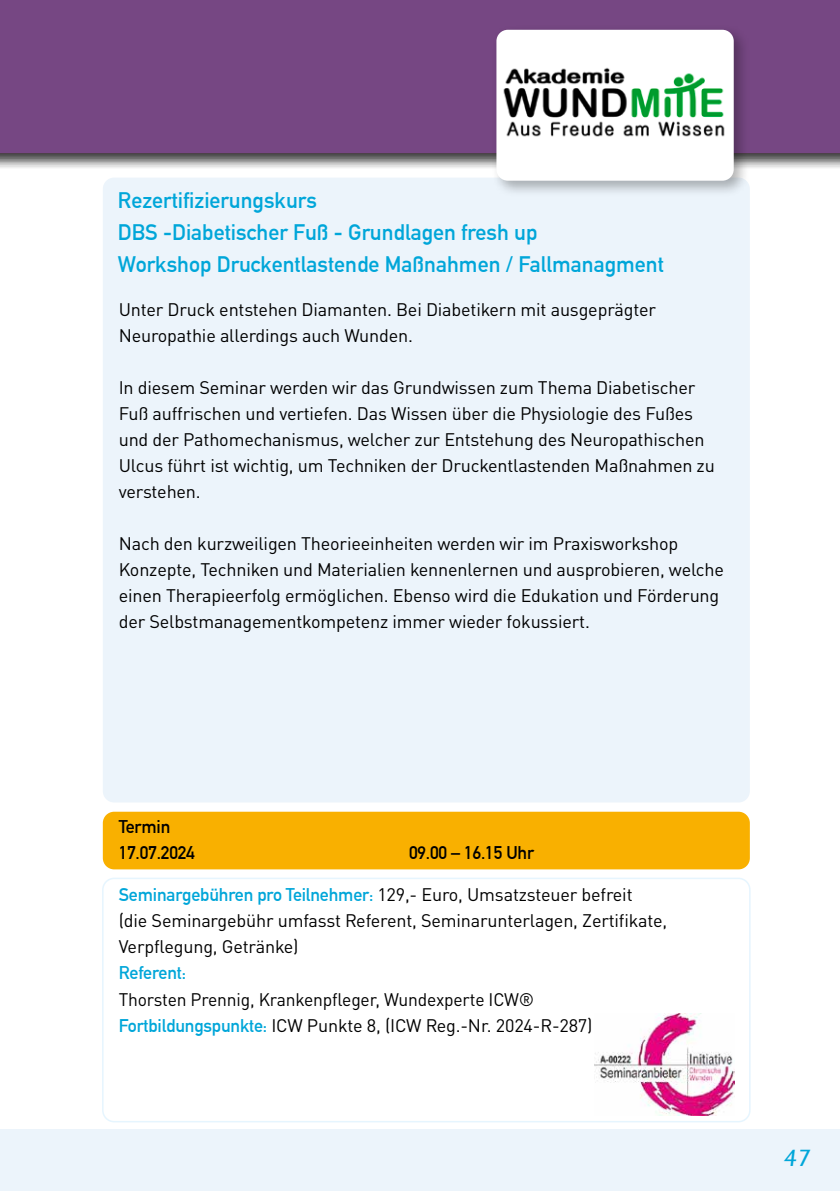
<style>
.page{position:relative;width:840px;height:1191px;background:#fff}
.page>*{position:absolute;margin:0;border:0;box-sizing:border-box;transform-origin:0 0}
.t1{font:italic 26px "Diverda Sans Com";color:#00a6d9}
.t2{font:700 22px/32px "DIN Alternate";color:#00a6d9}
.t3{font:18px/26px "DIN Pro";letter-spacing:-.01em;color:#000}
.t4{font:700 18px "DIN Alternate";letter-spacing:-.01em;color:#00a6d9}
.t5{font:700 18px/26px "DIN Alternate";letter-spacing:-.01em;color:#000}
.s1{font-family:"DIN Pro";font-weight:400;color:#000}
.s2{font-family:"DIN Alternate";font-weight:700;color:#00a6d9}
</style>
<div class="page">
<div style="left:0;top:0;width:839px;height:170px;background:#000;opacity:.4"></div>
<div style="left:0;top:0;width:839px;height:153px;background:#764783"></div>
<div style="left:0;top:1129px;width:839px;height:62px;background:#ecf4fb"></div>
<div style="left:103px;top:178px;width:646px;height:624px;background:#ecf4fb;border-radius:11px"></div>
<div style="left:103px;top:811px;width:646px;height:58px;background:#f9b000;border-radius:11px"></div>
<div style="left:102px;top:877px;width:648px;height:245px;border:2px solid #e6f5fe;border-radius:11px"></div>
<img style="left:594px;top:1013px;width:140px;height:102px">
<div style="left:491px;top:24px;width:259px;height:173px;background:#000;opacity:.3"></div>
<div style="left:496px;top:30px;width:237px;height:151px;background:#fff;border-radius:11px"></div>
<img style="left:503px;top:67px;width:222px;height:70px">
<p class="t2" style="left:118px;top:183px;width:547px">Rezertifizierungskurs<br>DBS -Diabetischer Fuß - Grundlagen fresh up<br>Workshop Druckentlastende Maßnahmen / Fallmanagment</p>
<p class="t3" style="left:119px;top:295px;width:538px">Unter Druck entstehen Diamanten. Bei Diabetikern mit ausgeprägter<br>Neuropathie allerdings auch Wunden.</p>
<p class="t3" style="left:119px;top:373px;width:597px">In diesem Seminar werden wir das Grundwissen zum Thema Diabetischer Fuß auffrischen und vertiefen. Das Wissen über die Physiologie des Fußes und der Pathomechanismus, welcher zur Entstehung des Neuropathischen Ulcus führt ist wichtig, um Techniken der Druckentlastenden Maßnahmen zu verstehen.</p>
<p class="t3" style="left:119px;top:529px;width:606px">Nach den kurzweiligen Theorieeinheiten werden wir im Praxisworkshop Konzepte, Techniken und Materialien kennenlernen und ausprobieren, welche einen Therapieerfolg ermöglichen. Ebenso wird die Edukation und Förderung der Selbstmanagementkompetenz immer wieder fokussiert.</p>
<p class="t5" style="left:119px;top:813px;width:78px">Termin<br>17.07.2024</p>
<p class="t5" style="left:409px;top:839px;width:126px">09.00 – 16.15 Uhr</p>
<p class="t4" style="left:119px;top:881px;width:515px">Seminargebühren pro Teilnehmer: <span class="s1">129,- Euro, Umsatzsteuer befreit</span></p>
<p class="t3" style="left:119px;top:906px;width:549px">(die Seminargebühr umfasst Referent, Seminarunterlagen, Zertifikate,<br>Verpflegung, Getränke)</p>
<p class="t4" style="left:119px;top:959px;width:69px">Referent:</p>
<p class="t3" style="left:119px;top:984px;width:475px">Thorsten Prennig, Krankenpfleger, Wundexperte ICW®<br><span class="s2">Fortbildungspunkte:</span> ICW Punkte 8, (ICW Reg.-Nr. 2024-R-287)</p>
<h1 class="t1" style="left:783px;top:1142px;width:28px">47</h1>
</div>
